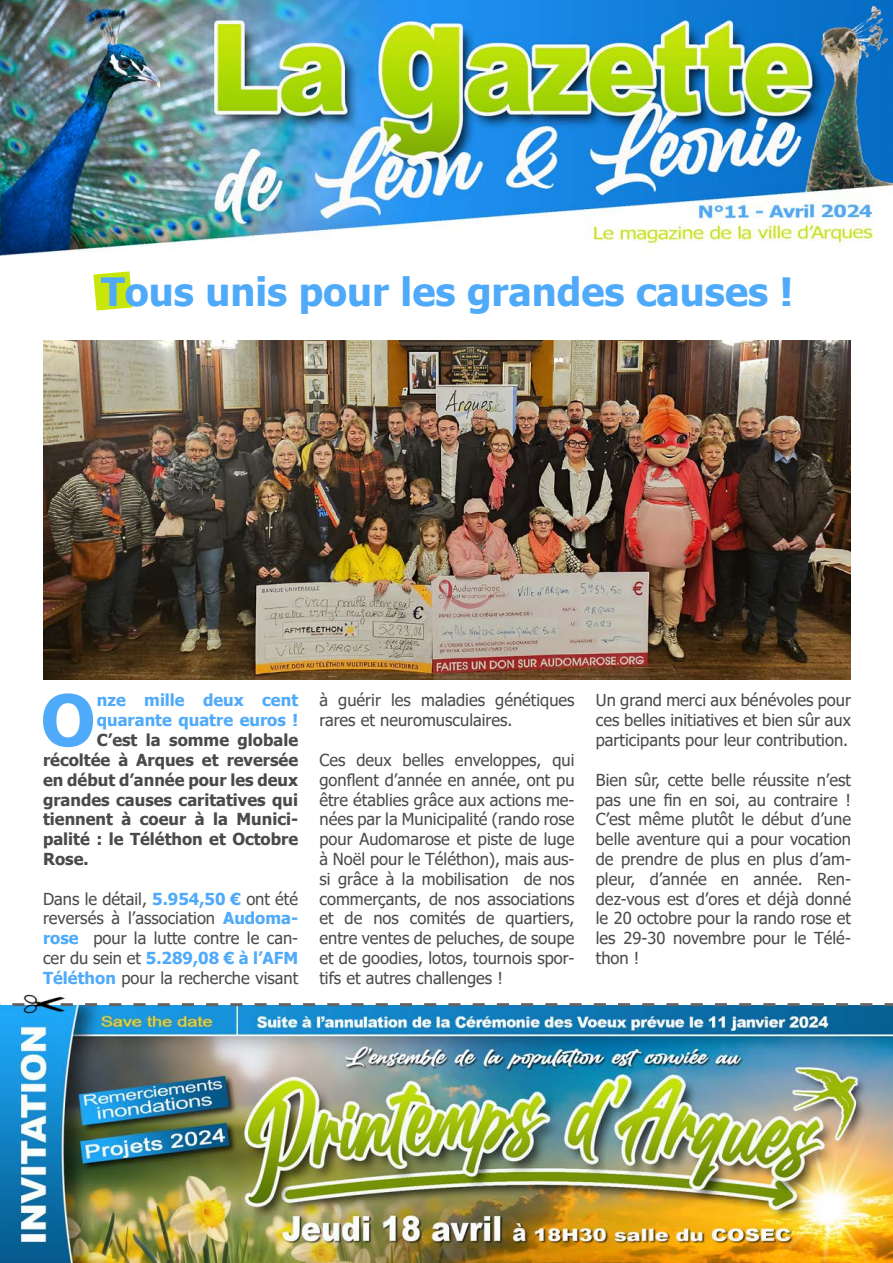
<style>
.page{position:relative;width:893px;height:1263px;background:#fff}
.page>*{position:absolute;margin:0;border:0;box-sizing:border-box;transform-origin:0 0}
.t1{font:700 70.95px "Tahoma";color:#50aafa}
.t2{font:700 39px "Tahoma";color:#50aafa}
.t3{font:16.5px/19.8px "Tahoma";color:#4a4a49;text-align:justify}
.t4{font:700 16.5px/19.8px "Tahoma";color:#4a4a49;text-align:justify}
.t5{font:700 16.5px/19.8px "Tahoma";color:#50aafa}
.s1{font-weight:700;color:#50aafa}
</style>
<div class="page">
<img style="left:0;top:0;width:893px;height:255px">
<svg style="left:93px;top:271px;width:40px;height:40px;background:#d2ea36"></svg>
<img style="left:43px;top:341px;width:807px;height:338px">
<img style="left:0;top:1006px;width:893px;height:257px">
<svg style="left:0;top:1003px;width:893px;height:3px"></svg>
<img style="left:23px;top:994px;width:43px;height:22px">
<h2 class="t2" style="left:101px;top:264px;width:693px">Tous unis pour les grandes causes !</h2>
<h1 class="t1" style="left:41px;top:670px;width:56px">O</h1>
<p class="t5" style="left:97px;top:691px;width:203px">nze mille deux cent quarante quatre euros !</p>
<p class="t4" style="left:43px;top:731px;width:257px;text-indent:54px">C’est la somme globale récoltée à Arques et reversée en début d’année pour les deux grandes causes caritatives qui tiennent à coeur à la Munici&shy;palité : le Téléthon et Octobre Rose.</p>
<p class="t3" style="left:43px;top:889px;width:257px">Dans le détail, <span class="s1">5.954,50 €</span> ont été reversés à l’association <span class="s1">Audoma&shy;rose</span> pour la lutte contre le can&shy;cer du sein et <span class="s1">5.289,08 € à l’AFM Téléthon</span> pour la recherche visant</p>
<p class="t3" style="left:319px;top:691px;width:257px">à guérir les maladies génétiques rares et neuromusculaires.</p>
<p class="t3" style="left:319px;top:751px;width:257px">Ces deux belles enveloppes, qui gonflent d’année en année, ont pu être établies grâce aux actions me&shy;nées par la Municipalité (rando rose pour Audomarose et piste de luge à Noël pour le Téléthon), mais aus&shy;si grâce à la mobilisation de nos commerçants, de nos associations et de nos comités de quartiers, entre ventes de peluches, de soupe et de goodies, lotos, tournois spor&shy;tifs et autres challenges !</p>
<p class="t3" style="left:596px;top:691px;width:257px">Un grand merci aux bénévoles pour ces belles initiatives et bien sûr aux participants pour leur contribution.</p>
<p class="t3" style="left:596px;top:771px;width:257px">Bien sûr, cette belle réussite n’est pas une fin en soi, au contraire !<br>C’est même plutôt le début d’une belle aventure qui a pour vocation de prendre de plus en plus d’am&shy;pleur, d’année en année. Ren&shy;dez-vous est d’ores et déjà donné le 20 octobre pour la rando rose et les 29-30 novembre pour le Télé&shy;thon !</p>
</div>
